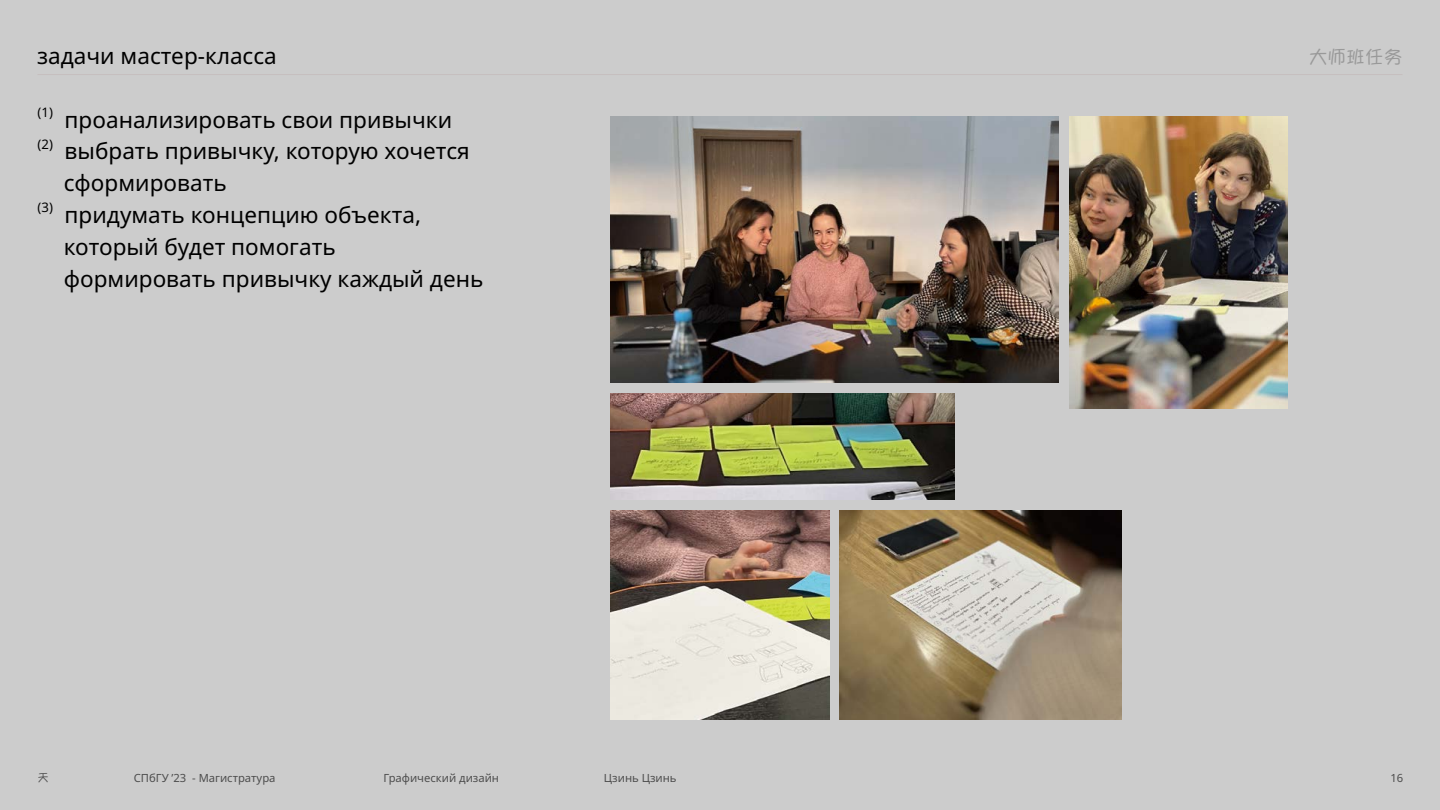
<style>
.page{position:relative;width:1440px;height:810px;background:#ccc}
.page>*{position:absolute;margin:0;border:0;box-sizing:border-box;transform-origin:0 0}
.t1{font:22.5px/31.9px "Noto Sans";color:#000}
.t2{font:18.75px "Yuppy SC";color:#999}
.t3{font:13.12px "Noto Sans";color:#000}
.t4{font:11.25px "Noto Sans";color:#4d4d4d}
.t5{font:11.25px "Yuppy SC";color:#4d4d4d}
</style>
<div class="page">
<hr style="left:38px;top:74px;width:1364px;height:1px;background:#c6bfbf">
<img style="left:611px;top:117px;width:448px;height:266px">
<img style="left:611px;top:393px;width:344px;height:107px">
<img style="left:840px;top:510px;width:281px;height:209px">
<img style="left:1069px;top:117px;width:219px;height:291px">
<img style="left:611px;top:510px;width:218px;height:209px">
<p class="t1" style="left:37px;top:40px;width:241px">задачи мастер-класса</p>
<p class="t2" style="left:1309px;top:47px;width:95px">大师班任务</p>
<p class="t3" style="left:38px;top:105px;width:17px">(1)</p>
<p class="t1" style="left:65px;top:104px;width:389px">проанализировать свои привычки</p>
<p class="t3" style="left:38px;top:136px;width:17px">(2)</p>
<p class="t1" style="left:64px;top:136px;width:407px">выбрать привычку, которую хочется сформировать</p>
<p class="t3" style="left:38px;top:200px;width:17px">(3)</p>
<p class="t1" style="left:64px;top:200px;width:421px">придумать концепцию объекта, который будет помогать формировать привычку каждый день</p>
<p class="t5" style="left:38px;top:772px;width:13px">天</p>
<p class="t4" style="left:134px;top:772px;width:143px">СПбГУ ’23 - Магистратура</p>
<p class="t4" style="left:383px;top:772px;width:117px">Графический дизайн</p>
<p class="t4" style="left:604px;top:772px;width:74px">Цзинь Цзинь</p>
<p class="t4" style="left:1391px;top:772px;width:14px">16</p>
</div>
